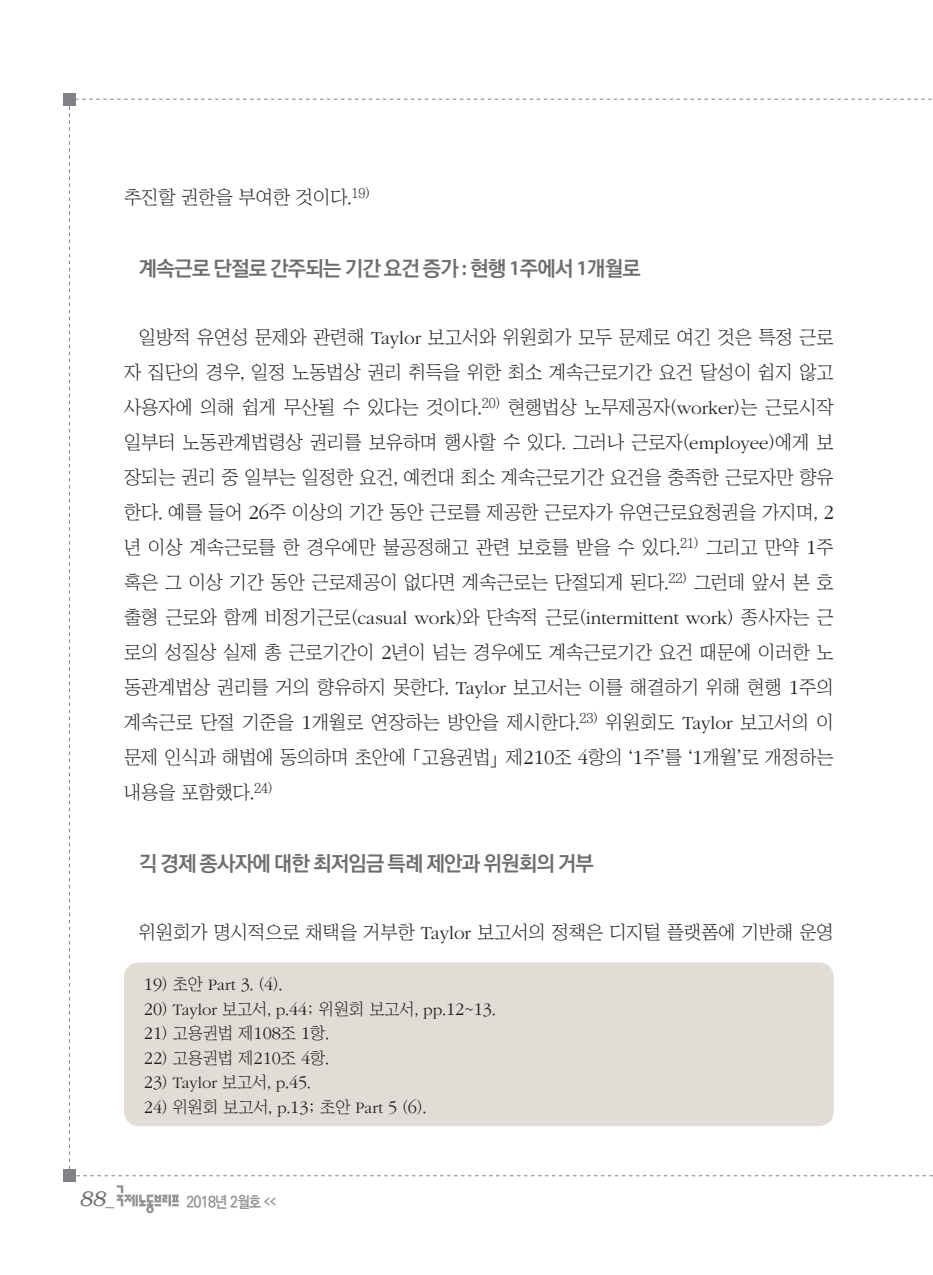
<style>
.page{position:relative;width:933px;height:1275px;background:#fff}
.page>*{position:absolute;margin:0;border:0;box-sizing:border-box;transform-origin:0 0}
.중제목{font:700 21px "Ko Pub Dotum";letter-spacing:-.03em;color:#6c6d70}
.t1{font:italic 300 21px "Bookman";color:#6c6d70}
.본문{font:18.9px/35px "Chosunilbo NM";color:#231f20;text-align:justify}
.각주{font:16.62px "Chosunilbo NM";color:#231f20}
.t2{font:700 15.75px "Ko Pub Dotum";letter-spacing:-.055em;color:#939598;scale:.9 1}
.s1{font-family:"Myriad Pro";font-weight:600}
.s2{font-family:"ITC Garamond Std";font-weight:300}
.s3{font-family:"ITC Garamond Std";font-weight:300;font-size:20.82px}
.s4{font-family:"ITC Garamond Std";font-weight:300;font-size:18.38px}
.s5{font-family:"Helvetica";font-weight:400;font-style:normal;font-size:17.5px}
.s6{font-size:7.88px}
</style>
<div class="page">
<div style="left:64px;top:1170px;width:12px;height:12px;background:#808285"></div>
<div style="left:64px;top:93px;width:12px;height:12px;background:#808285"></div>
<svg style="left:117px;top:1185px;width:62px;height:28px"></svg>
<div style="left:124px;top:962px;width:709px;height:164px;background:#e1dcd5;border-radius:15px"></div>
<p class="본문" style="left:124px;top:179px;width:248px">추진할 권한을 부여한 것이다.<sup>19)</sup></p>
<p class="중제목" style="left:139px;top:258px;width:503px">계속근로 단절로 간주되는 기간 요건 증가 <span class="s1">:</span> 현행 <span class="s1">1</span>주에서 <span class="s1">1</span>개월로</p>
<p class="본문" style="left:124px;top:319px;width:711px;text-indent:15px">일방적 유연성 문제와 관련해 <span class="s2">Taylor</span> 보고서와 위원회가 모두 문제로 여긴 것은 특정 근로 자 집단의 경우, 일정 노동법상 권리 취득을 위한 최소 계속근로기간 요건 달성이 쉽지 않고 사용자에 의해 쉽게 무산될 수 있다는 것이다.<sup>20)</sup> 현행법상 노무제공자(<span class="s2">worker</span>)는 근로시작 일부터 노동관계법령상 권리를 보유하며 행사할 수 있다. 그러나 근로자(<span class="s2">employee</span>)에게 보 장되는 권리 중 일부는 일정한 요건, 예컨대 최소 계속근로기간 요건을 충족한 근로자만 향유 한다. 예를 들어 <span class="s3">26</span>주 이상의 기간 동안 근로를 제공한 근로자가 유연근로요청권을 가지며, <span class="s3">2 </span>년 이상 계속근로를 한 경우에만 불공정해고 관련 보호를 받을 수 있다.<sup>21)</sup> 그리고 만약 <span class="s3">1</span>주 혹은 그 이상 기간 동안 근로제공이 없다면 계속근로는 단절되게 된다.<sup>22)</sup> 그런데 앞서 본 호 출형 근로와 함께 비정기근로(<span class="s2">casual work</span>)와 단속적 근로(<span class="s2">intermittent work</span>) 종사자는 근 로의 성질상 실제 총 근로기간이 <span class="s3">2</span>년이 넘는 경우에도 계속근로기간 요건 때문에 이러한 노 동관계법상 권리를 거의 향유하지 못한다. <span class="s2">Taylor</span> 보고서는 이를 해결하기 위해 현행 <span class="s3">1</span>주의 계속근로 단절 기준을 <span class="s3">1</span>개월로 연장하는 방안을 제시한다.<sup>23)</sup> 위원회도 <span class="s2">Taylor</span> 보고서의 이 문제 인식과 해법에 동의하며 초안에 「고용권법」제<span class="s3">210</span>조 <span class="s3">4</span>항의 ‘<span class="s3">1</span>주’를 ‘<span class="s3">1</span>개월’로 개정하는 내용을 포함했다.<sup>24)</sup></p>
<p class="중제목" style="left:139px;top:853px;width:456px">긱 경제 종사자에 대한 최저임금 특례 제안과 위원회의 거부</p>
<p class="본문" style="left:139px;top:914px;width:696px">위원회가 명시적으로 채택을 거부한 <span class="s2">Taylor</span> 보고서의 정책은 디지털 플랫폼에 기반해 운영</p>
<p class="각주" style="left:144px;top:976px;width:140px"><span class="s4">19</span>) 초안 <span class="s2">Part</span> <span class="s4">3</span>. (<span class="s4">4</span>).</p>
<p class="각주" style="left:144px;top:1000px;width:353px"><span class="s4">20</span>) <span class="s2">Taylor</span> 보고서, <span class="s2">p</span>.<span class="s4">44</span>; 위원회 보고서, <span class="s2">pp</span>.<span class="s4">12</span>~<span class="s4">13</span>.</p>
<p class="각주" style="left:144px;top:1025px;width:186px"><span class="s4">21</span>) 고용권법 제<span class="s4">108</span>조 <span class="s4">1</span>항.</p>
<p class="각주" style="left:144px;top:1049px;width:186px"><span class="s4">22</span>) 고용권법 제<span class="s4">210</span>조 <span class="s4">4</span>항.</p>
<p class="각주" style="left:144px;top:1074px;width:168px"><span class="s4">23</span>) <span class="s2">Taylor</span> 보고서, <span class="s2">p</span>.<span class="s4">45</span>.</p>
<p class="각주" style="left:144px;top:1098px;width:284px"><span class="s4">24</span>) 위원회 보고서, <span class="s2">p</span>.<span class="s4">13</span>; 초안 <span class="s2">Part</span> <span class="s4">5</span> (<span class="s4">6</span>).</p>
<p class="t1" style="left:79px;top:1187px;width:36px">88<span class="s5">_</span></p>
<p class="t2" style="left:186px;top:1194px;width:101px">2018년 2월호 <span class="s6">&lt;&lt;</span></p>
</div>
